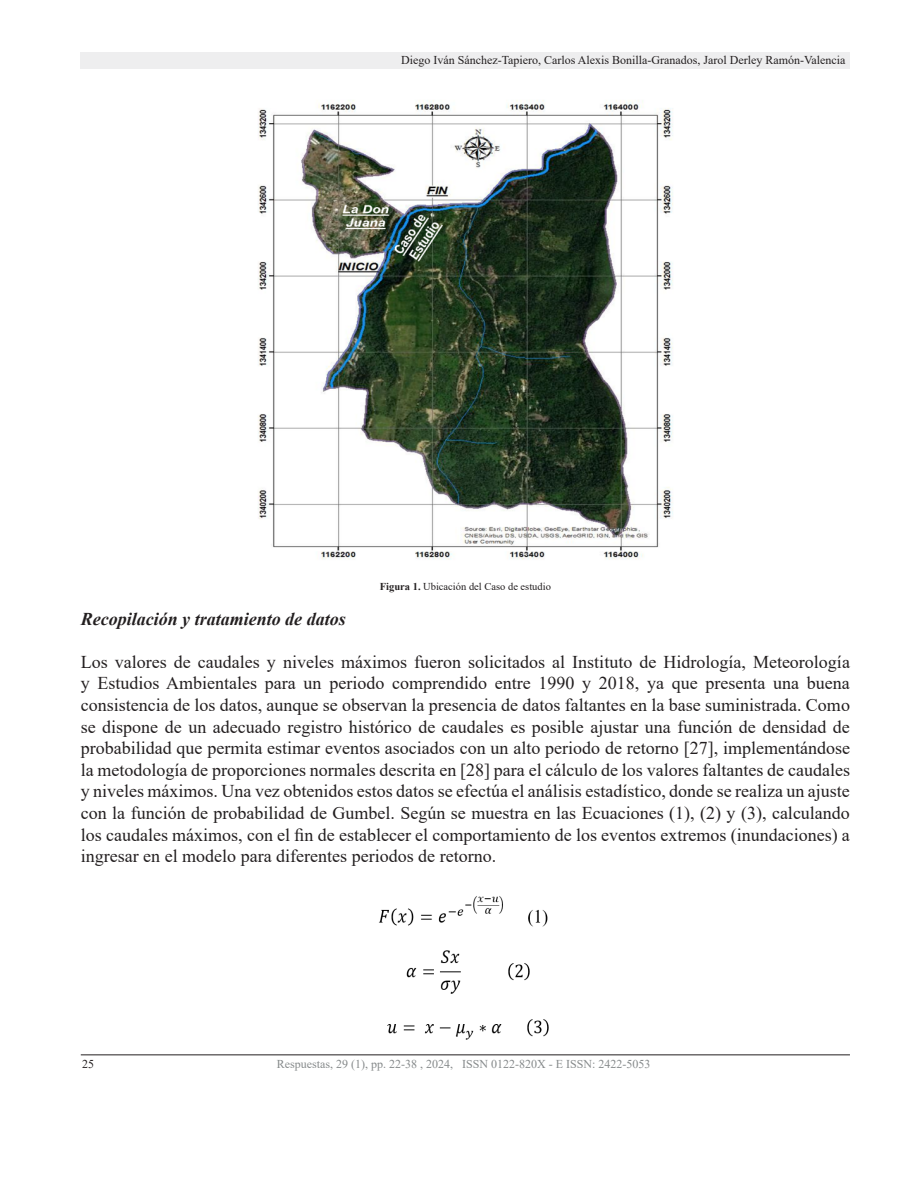
<style>
.page{position:relative;width:918px;height:1188px;background:#fff}
.page>*{position:absolute;margin:0;border:0;box-sizing:border-box;transform-origin:0 0}
.Cuerpo_de_texto{font:18px/21.6px "Times New Roman";color:#231f20;text-align:justify}
.Cuerpo_de_texto-2{font:italic 700 18px "Times New Roman";color:#231f20}
.t1{font:12px "Times New Roman";color:#231f20}
.t2{font:12px "Times New Roman";color:#868a8b}
.Cuerpo_de_texto-3{font:10.5px "Times New Roman";color:#231f20}
.s1{font-weight:700}
</style>
<div class="page">
<div style="left:81px;top:52px;width:769px;height:17px;background:#eeeeef"></div>
<hr style="left:81px;top:1054px;width:769px;height:1px;background:#231f20">
<img style="left:258px;top:100px;width:415px;height:460px">
<img style="left:379px;top:896px;width:170px;height:144px">
<p class="t1" style="left:401px;top:51px;width:446px">Diego Iván Sánchez-Tapiero, Carlos Alexis Bonilla-Granados, Jarol Derley Ramón-Valencia</p>
<p class="Cuerpo_de_texto-3" style="left:380px;top:580px;width:173px"><span class="s1">Figura 1.</span> Ubicación del Caso de estudio</p>
<p class="Cuerpo_de_texto-2" style="left:81px;top:606px;width:267px">Recopilación y tratamiento de datos</p>
<p class="Cuerpo_de_texto" style="left:81px;top:650px;width:771px">Los valores de caudales y niveles máximos fueron solicitados al Instituto de Hidrología, Meteorología y Estudios Ambientales para un periodo comprendido entre 1990 y 2018, ya que presenta una buena consistencia de los datos, aunque se observan la presencia de datos faltantes en la base suministrada. Como se dispone de un adecuado registro histórico de caudales es posible ajustar una función de densidad de probabilidad que permita estimar eventos asociados con un alto periodo de retorno [27], implementándose la metodología de proporciones normales descrita en [28] para el cálculo de los valores faltantes de caudales y niveles máximos. Una vez obtenidos estos datos se efectúa el análisis estadístico, donde se realiza un ajuste con la función de probabilidad de Gumbel. Según se muestra en las Ecuaciones (1), (2) y (3), calculando los caudales máximos, con el fin de establecer el comportamiento de los eventos extremos (inundaciones) a ingresar en el modelo para diferentes periodos de retorno.</p>
<p class="t1" style="left:82px;top:1056px;width:13px">25</p>
<p class="t2" style="left:277px;top:1056px;width:375px">Respuestas, 29 (1), pp. 22-38 , 2024, ISSN 0122-820X - E ISSN: 2422-5053</p>
</div>
